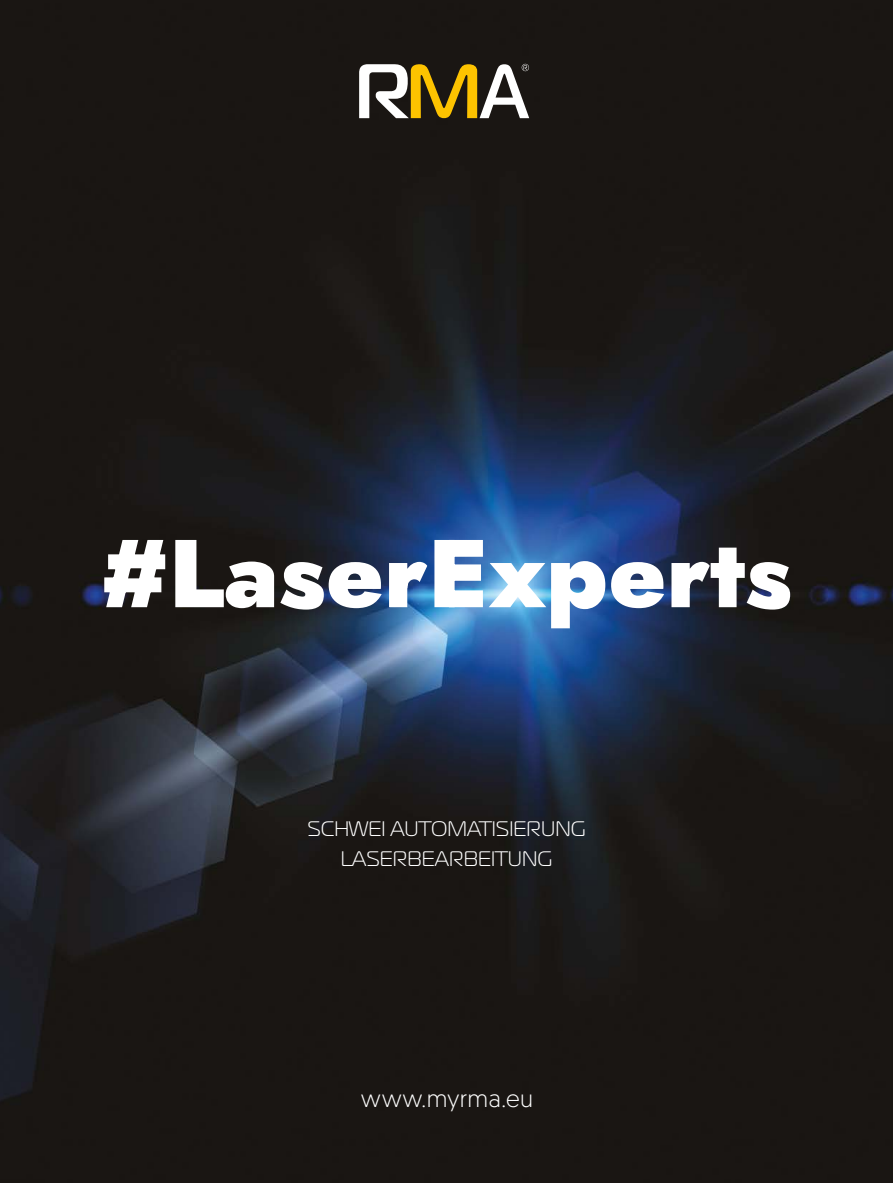
<style>
.page{position:relative;width:893px;height:1183px;background:#fff}
.page>*{position:absolute;margin:0;border:0;box-sizing:border-box;transform-origin:0 0}
.t1{font:96px "Jost";color:#fff}
.t2{font:300 24px "Geomanist";letter-spacing:.02em;color:#fff}
.t3{font:21px/30px "Magistral C";color:#fff;text-align:center}
</style>
<div class="page">
<img style="left:0;top:0;width:893px;height:1182px">
<svg style="left:359px;top:64px;width:170px;height:54px"></svg>
<h1 class="t1" style="left:101px;top:508px;width:693px">#LaserExperts</h1>
<p class="t3" style="left:307px;top:813px;width:280px">SCHWEIßAUTOMATISIERUNG<br>LASERBEARBEITUNG</p>
<p class="t2" style="left:361px;top:1082px;width:173px">www.myrma.eu</p>
</div>
